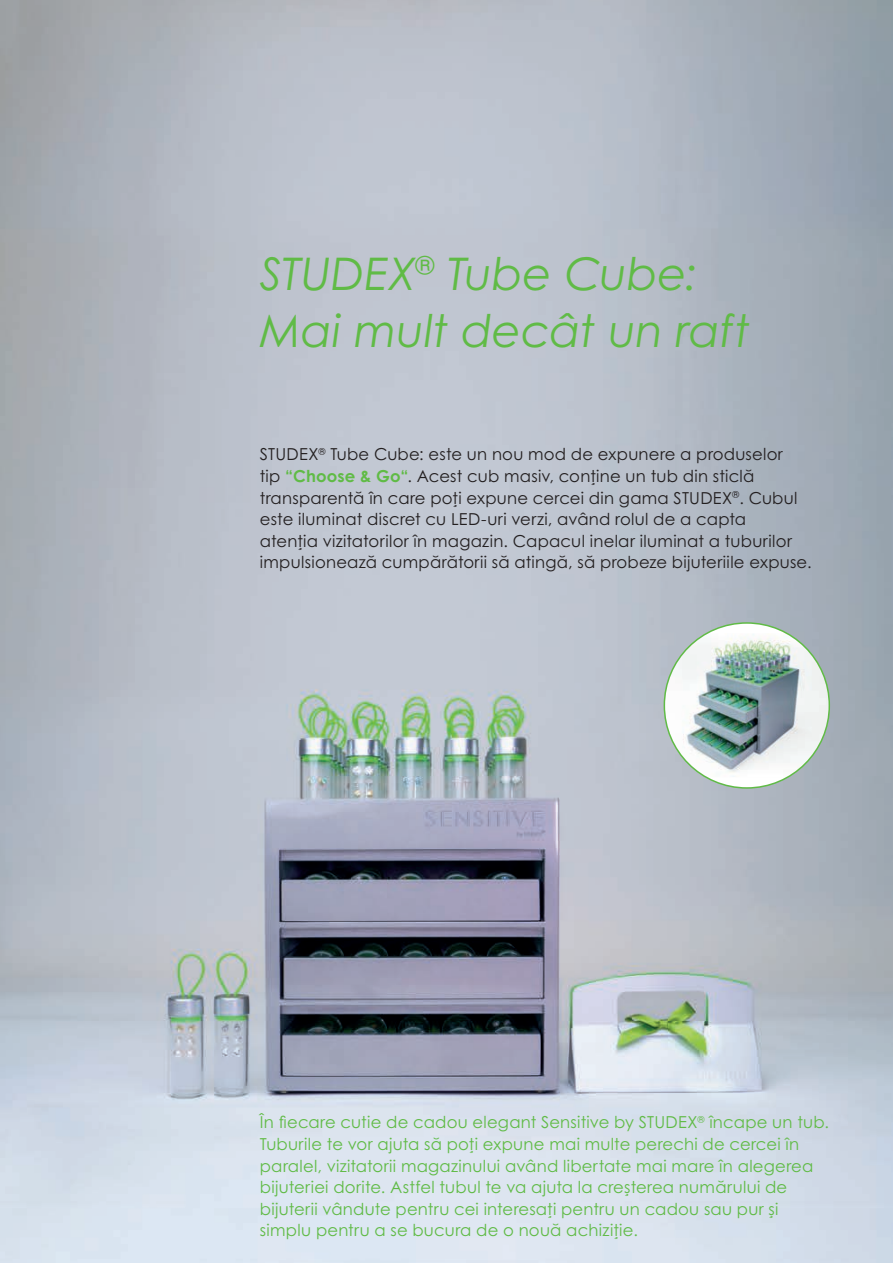
<style>
.page{position:relative;width:893px;height:1263px;background:#fff}
.page>*{position:absolute;margin:0;border:0;box-sizing:border-box;transform-origin:0 0}
.t1{font:italic 45px/57px "Century Gothic Pro";color:#60bb46}
.t2{font:16.5px/21.6px "Century Gothic Pro";letter-spacing:.015em;color:#231f20}
.t3{font:16.5px/21.6px "Century Gothic Pro";letter-spacing:.015em;color:#60bb46}
.s1{font-weight:700;color:#60bb46}
</style>
<div class="page">
<img style="left:0;top:0;width:893px;height:1263px">
<div style="left:664px;top:623px;width:165px;height:165px;background:#fff;border-radius:50%"></div>
<img style="left:664px;top:633px;width:165px;height:144px">
<h1 class="t1" style="left:260px;top:245px;width:492px">STUDEX<sup>®</sup> Tube Cube:<br>Mai mult decât un raft</h1>
<p class="t2" style="left:260px;top:443px;width:553px">STUDEX<sup>®</sup> Tube Cube: este un nou mod de expunere a produselor<br>tip <span class="s1">“Choose &amp; Go“</span>. Acest cub masiv, conține un tub din sticlă transparentă în care poți expune cercei din gama STUDEX<sup>®</sup>. Cubul este iluminat discret cu LED-uri verzi, având rolul de a capta<br>atenția vizitatorilor în magazin. Capacul inelar iluminat a tuburilor impulsionează cumpărătorii să atingă, să probeze bijuteriile expuse.</p>
<p class="t3" style="left:260px;top:1111px;width:571px">În fiecare cutie de cadou elegant Sensitive by STUDEX<sup>®</sup> încape un tub.<br>Tuburile te vor ajuta să poți expune mai multe perechi de cercei în paralel, vizitatorii magazinului având libertate mai mare în alegerea bijuteriei dorite. Astfel tubul te va ajuta la creșterea numărului de bijuterii vândute pentru cei interesați pentru un cadou sau pur și simplu pentru a se bucura de o nouă achiziție.</p>
</div>
